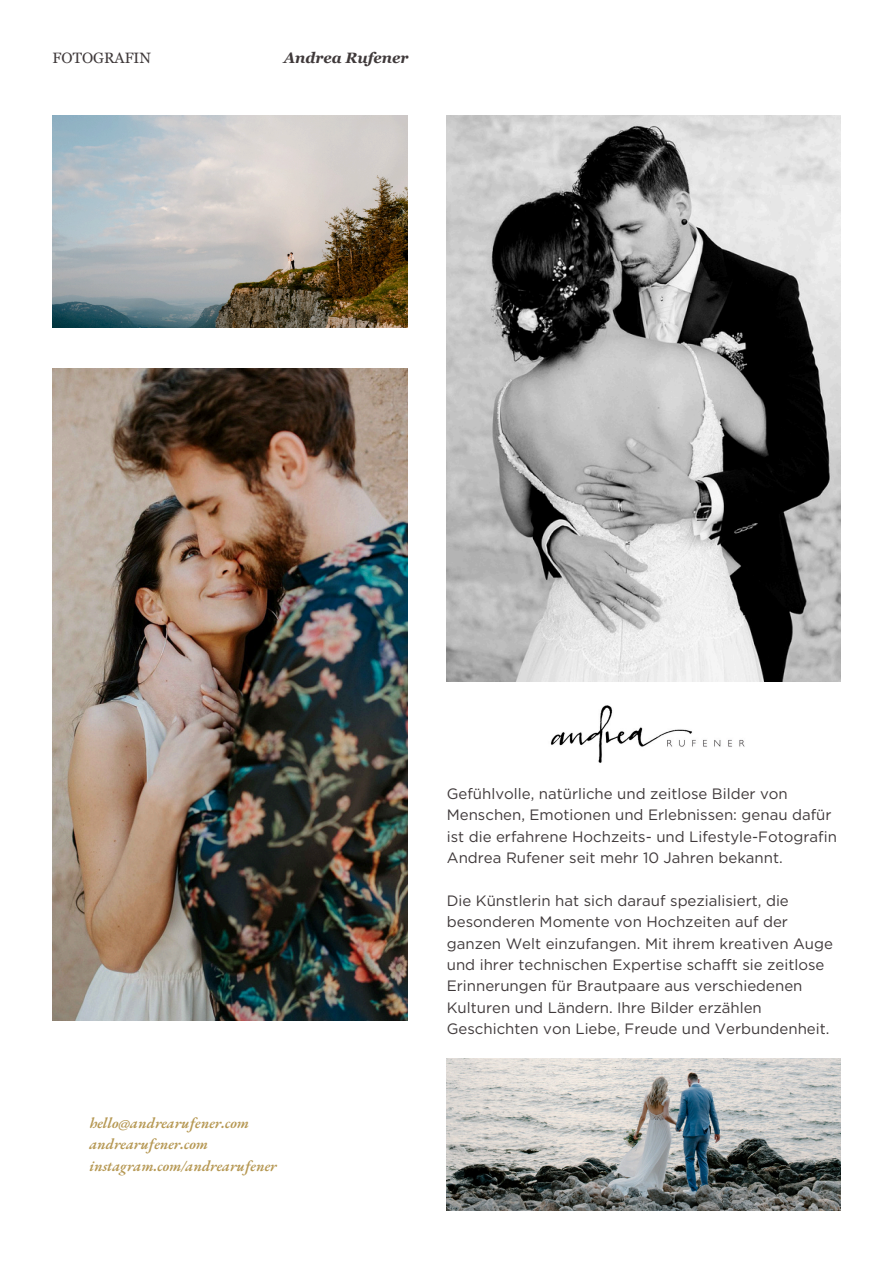
<style>
.page{position:relative;width:894px;height:1264px;background:#fff}
.page>*{position:absolute;margin:0;border:0;box-sizing:border-box;transform-origin:0 0}
.t1{font:15px/21.3px "Gotham";color:#3f393a}
.t2{font:italic 600 15px/21.3px "EB Garamond";color:#b69853}
.t3{font:italic 700 15px "Georgia Pro";color:#3f393a}
.t4{font:15px "Georgia Pro";color:#3f393a}
</style>
<div class="page">
<img style="left:53px;top:368px;width:354px;height:652px">
<img style="left:53px;top:116px;width:354px;height:211px">
<img style="left:446px;top:116px;width:394px;height:565px">
<img style="left:550px;top:705px;width:195px;height:58px">
<img style="left:446px;top:1058px;width:394px;height:152px">
<p class="t4" style="left:53px;top:50px;width:100px">FOTOGRAFIN</p>
<p class="t3" style="left:284px;top:50px;width:126px">Andrea Rufener</p>
<p class="t2" style="left:89px;top:1111px;width:189px">hello@andrearufener.com andrearufener.com instagram.com/andrearufener</p>
<p class="t1" style="left:446px;top:782px;width:391px">Gefü hlvolle, natü rliche und zeitlose Bilder von Menschen, Emotionen und Erlebnissen: genau dafür ist die erfahrene Hochzeits- und Lifestyle-Fotografin Andrea Rufener seit mehr 10 Jahren bekannt.</p>
<p class="t1" style="left:446px;top:889px;width:387px">Die Künstlerin hat sich darauf spezialisiert, die besonderen Momente von Hochzeiten auf der ganzen Welt einzufangen. Mit ihrem kreativen Auge und ihrer technischen Expertise schafft sie zeitlose Erinnerungen für Brautpaare aus verschiedenen Kulturen und Ländern. Ihre Bilder erzählen Geschichten von Liebe, Freude und Verbundenheit.</p>
</div>
